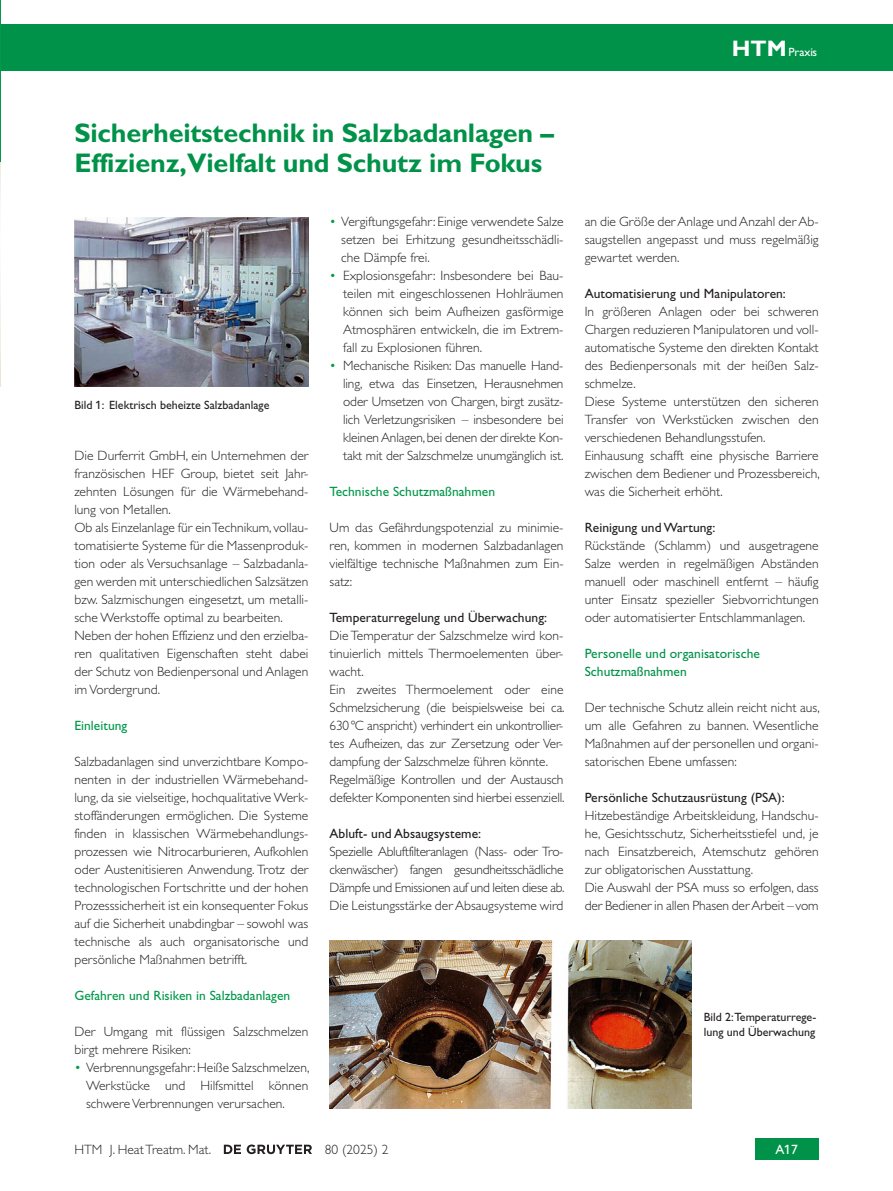
<style>
.page{position:relative;width:893px;height:1191px;background:#fff}
.page>*{position:absolute;margin:0;border:0;box-sizing:border-box;transform-origin:0 0}
.t1{font:27px/30px "Gill Sans HTM Bold";letter-spacing:-.005em;color:#009248}
.t2{font:13.5px/18px "Gill Sans HTM Light";letter-spacing:.005em;color:#231f20;text-align:justify}
.t3{font:13.5px "Gill Sans HTM Regular";letter-spacing:.005em;color:#231f20}
.t4{font:13.5px "Gill Sans HTM Regular";letter-spacing:.005em;color:#00984a}
.t5{font:13.5px/18px "Gill Sans HTM Regular";letter-spacing:.005em;color:#009248}
.t6{font:13.5px "Gill Sans HTM Regular";color:#fff}
.t7{font:12px/14.4px "Gill Sans HTM Regular";color:#231f20}
.t8{font:12px "Gill Sans HTM Regular";color:#fff}
.s1{font-family:"Gill Sans HTM Bold";font-size:22.5px}
.s2{color:#00984a}
</style>
<div class="page">
<div style="left:0;top:25px;width:893px;height:46px;background:#009248"></div>
<svg style="left:224px;top:1144px;width:88px;height:10px"></svg>
<div style="left:755px;top:1138px;width:63px;height:21px;background:#009248"></div>
<img style="left:74px;top:217px;width:234px;height:169px">
<img style="left:330px;top:940px;width:361px;height:168px">
<img style="left:0;top:162px;width:1px;height:225px">
<hr style="left:0;top:387px;width:1px;height:59px;background:#c7e3d0">
<p class="t8" style="left:732px;top:45px;width:87px"><span class="s1">HTM</span>Praxis</p>
<h1 class="t1" style="left:74px;top:117px;width:481px">Sicherheitstechnik in Salzbadanlagen –<br>Effizienz,Vielfalt und Schutz im Fokus</h1>
<p class="t7" style="left:74px;top:398px;width:197px">Bild 1: Elektrisch beheizte Salzbadanlage</p>
<p class="t2" style="left:74px;top:447px;width:235px;text-align:left">Die Durferrit GmbH, ein Unternehmen der französischen HEF Group, bietet seit Jahr&shy;zehnten Lösungen für die Wärmebehand&shy;lung von Metallen.<br>Ob als Einzelanlage für ein Technikum, vollau&shy;tomatisierte Systeme für die Massenproduk&shy;tion oder als Versuchsanlage – Salzbadanla&shy;gen werden mit unterschiedlichen Salzsätzen bzw. Salzmischungen eingesetzt, um metalli&shy;sche Werkstoffe optimal zu bearbeiten.<br>Neben der hohen Effizienz und den erzielba&shy;ren qualitativen Eigenschaften steht dabei der Schutz von Bedienpersonal und Anlagen im Vordergrund.</p>
<p class="t4" style="left:74px;top:718px;width:54px">Einleitung</p>
<p class="t2" style="left:74px;top:753px;width:235px">Salzbadanlagen sind unverzichtbare Kompo&shy;nenten in der industriellen Wärmebehand&shy;lung, da sie vielseitige, hochqualitative Werk&shy;stoffänderungen ermöglichen. Die Systeme finden in klassischen Wärmebehandlungs&shy;prozessen wie Nitrocarburieren, Aufkohlen oder Austenitisieren Anwendung. Trotz der technologischen Fortschritte und der hohen Prozesssicherheit ist ein konsequenter Fokus auf die Sicherheit unabdingbar – sowohl was technische als auch organisatorische und persönliche Maßnahmen betrifft.</p>
<p class="t4" style="left:74px;top:988px;width:217px">Gefahren und Risiken in Salzbadanlagen</p>
<p class="t2" style="left:74px;top:1023px;width:235px">Der Umgang mit flüssigen Salzschmelzen birgt mehrere Risiken:</p>
<p class="t2" style="left:86px;top:1059px;width:225px;text-indent:-12px"><span class="s2">•</span> Verbrennungsgefahr: Heiße Salzschmelzen, Werkstücke und Hilfsmittel können schwere Verbrennungen verursachen.</p>
<p class="t2" style="left:341px;top:213px;width:224px;text-indent:-12px"><span class="s2">•</span> Vergiftungsgefahr: Einige verwendete Salze setzen bei Erhitzung gesundheitsschädli&shy;che Dämpfe frei.</p>
<p class="t2" style="left:343px;top:267px;width:222px;text-indent:-14px"><span class="s2">•</span> Explosionsgefahr: Insbesondere bei Bau&shy;teilen mit eingeschlossenen Hohlräumen können sich beim Aufheizen gasförmige Atmosphären entwickeln, die im Extrem&shy;fall zu Explosionen führen.</p>
<p class="t2" style="left:343px;top:357px;width:222px;text-indent:-14px"><span class="s2">•</span> Mechanische Risiken: Das manuelle Hand&shy;ling, etwa das Einsetzen, Herausnehmen oder Umsetzen von Chargen, birgt zusätz&shy;lich Verletzungsrisiken – insbesondere bei kleinen Anlagen, bei denen der direkte Kon&shy;takt mit der Salzschmelze unumgänglich ist.</p>
<p class="t4" style="left:330px;top:484px;width:167px">Technische Schutzmaßnahmen</p>
<p class="t2" style="left:330px;top:519px;width:235px">Um das Gefährdungspotenzial zu minimie&shy;ren, kommen in modernen Salzbadanlagen vielfältige technische Maßnahmen zum Ein&shy;satz:</p>
<p class="t3" style="left:330px;top:610px;width:219px">Temperaturregelung und Überwachung:</p>
<p class="t2" style="left:330px;top:627px;width:237px;text-align:left">Die Temperatur der Salzschmelze wird kon&shy;tinuierlich mittels Thermoelementen über&shy;wacht.<br>Ein zweites Thermoelement oder eine Schmelzsicherung (die beispielsweise bei ca.<br>630°C anspricht) verhindert ein unkontrollier&shy;tes Aufheizen, das zur Zersetzung oder Ver&shy;dampfung der Salzschmelze führen könnte.<br>Regelmäßige Kontrollen und der Austausch defekter Komponenten sind hierbei essenziell.</p>
<p class="t3" style="left:330px;top:826px;width:153px">Abluft- und Absaugsysteme:</p>
<p class="t2" style="left:330px;top:843px;width:237px">Spezielle Abluftfilteranlagen (Nass- oder Tro&shy;ckenwäscher) fangen gesundheitsschädliche Dämpfe und Emissionen auf und leiten diese ab.<br>Die Leistungsstärke der Absaugsysteme wird</p>
<p class="t2" style="left:585px;top:213px;width:235px">an die Größe der Anlage und Anzahl der Ab&shy;saugstellen angepasst und muss regelmäßig gewartet werden.</p>
<p class="t3" style="left:585px;top:286px;width:203px">Automatisierung und Manipulatoren:</p>
<p class="t2" style="left:585px;top:303px;width:237px;text-align:left">In größeren Anlagen oder bei schweren Chargen reduzieren Manipulatoren und voll&shy;automatische Systeme den direkten Kontakt des Bedienpersonals mit der heißen Salz&shy;schmelze.<br>Diese Systeme unterstützen den sicheren Transfer von Werkstücken zwischen den verschiedenen Behandlungsstufen.<br>Einhausung schafft eine physische Barriere zwischen dem Bediener und Prozessbereich, was die Sicherheit erhöht.</p>
<p class="t3" style="left:585px;top:520px;width:132px">Reinigung und Wartung:</p>
<p class="t2" style="left:585px;top:537px;width:235px">Rückstände (Schlamm) und ausgetragene Salze werden in regelmäßigen Abständen manuell oder maschinell entfernt – häufig unter Einsatz spezieller Siebvorrichtungen oder automatisierter Entschlammanlagen.</p>
<p class="t5" style="left:585px;top:645px;width:177px">Personelle und organisatorische<br>Schutzmaßnahmen</p>
<p class="t2" style="left:585px;top:699px;width:237px">Der technische Schutz allein reicht nicht aus, um alle Gefahren zu bannen. Wesentliche Maßnahmen auf der personellen und organi&shy;satorischen Ebene umfassen:</p>
<p class="t3" style="left:585px;top:790px;width:201px">Persönliche Schutzausrüstung (PSA):</p>
<p class="t2" style="left:585px;top:807px;width:235px;text-align:left">Hitzebeständige Arbeitskleidung, Handschu&shy;he, Gesichtsschutz, Sicherheitsstiefel und, je nach Einsatzbereich, Atemschutz gehören zur obligatorischen Ausstattung.<br>Die Auswahl der PSA muss so erfolgen, dass der Bediener in allen Phasen der Arbeit – vom</p>
<p class="t7" style="left:704px;top:1010px;width:114px">Bild 2:Temperaturrege&shy;lung und Überwachung</p>
<p class="t2" style="left:74px;top:1140px;width:138px">HTM J. Heat Treatm. Mat.</p>
<p class="t2" style="left:325px;top:1140px;width:65px">80 (2025) 2</p>
<p class="t6" style="left:775px;top:1141px;width:24px">A17</p>
</div>
